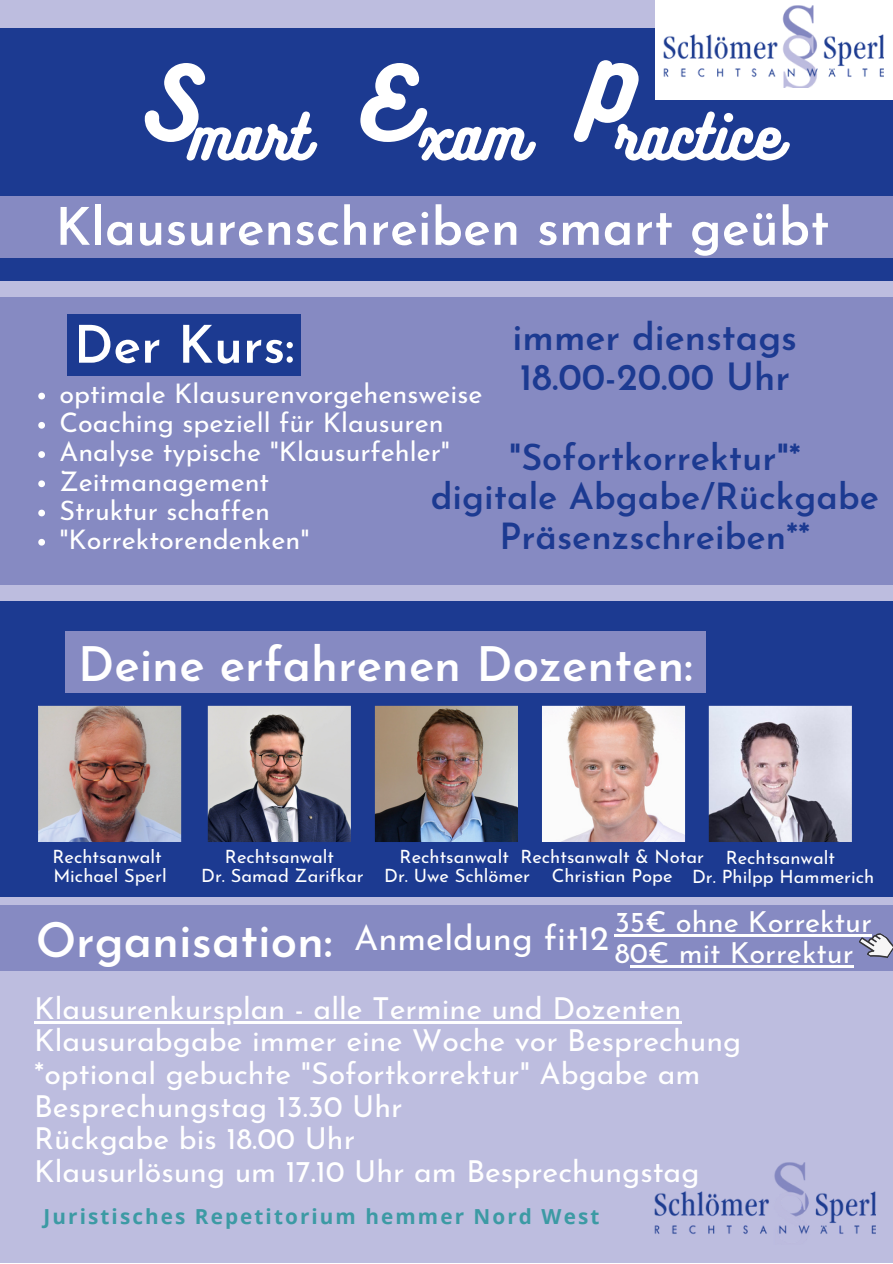
<style>
.page{position:relative;width:893px;height:1264px;background:#fff}
.page>*{position:absolute;margin:0;border:0;box-sizing:border-box;transform-origin:0 0}
.t1{font:90.9px "Bukhari Script";color:#fff}
.t2{font:56.4px "Bukhari Script";color:#fff}
.t3{font:600 51.9px "Josefin Sans";color:#fff}
.t4{font:600 47.4px "Josefin Sans";color:#fff}
.t5{font:600 37.5px "Josefin Sans";color:#1c3a91}
.t6{font:600 36px "Josefin Sans";color:#1c3a91}
.t7{font:34.8px "Josefin Sans";color:#fff}
.t8{font:30.3px/32.5px "Josefin Sans";color:#fff}
.t9{font:28.95px "Josefin Sans";color:#fff}
.t10{font:27px "Josefin Sans";color:#fff}
.t11{font:700 20.7px "Open Sans";letter-spacing:.1em;color:#3c9aa4}
.t12{font:18.3px/19px "Josefin Sans";color:#fff;text-align:center}
</style>
<div class="page">
<div style="left:0;top:0;width:892px;height:1262px;background:#bdbddf"></div>
<div style="left:0;top:601px;width:892px;height:295px;background:#1c3a91"></div>
<div style="left:0;top:905px;width:892px;height:65px;background:#868ac2"></div>
<img style="left:654px;top:1162px;width:221px;height:72px">
<div style="left:65px;top:631px;width:640px;height:61px;background:#868ac2"></div>
<img style="left:38px;top:705px;width:144px;height:137px">
<img style="left:207px;top:705px;width:144px;height:137px">
<svg style="left:708px;top:705px;width:144px;height:137px;background:#adaab7"></svg>
<img style="left:374px;top:705px;width:144px;height:137px">
<svg style="left:542px;top:705px;width:144px;height:137px;background:#dec6bf"></svg>
<div style="left:0;top:297px;width:892px;height:287px;background:#868ac2"></div>
<div style="left:0;top:28px;width:892px;height:252px;background:#1c3a91"></div>
<div style="left:0;top:196px;width:892px;height:62px;background:#868ac2"></div>
<div style="left:67px;top:314px;width:234px;height:61px;background:#1c3a91"></div>
<svg style="left:38px;top:392px;width:7px;height:7px"></svg>
<svg style="left:38px;top:422px;width:7px;height:6px"></svg>
<svg style="left:38px;top:451px;width:7px;height:7px"></svg>
<svg style="left:38px;top:480px;width:7px;height:7px"></svg>
<svg style="left:38px;top:509px;width:7px;height:7px"></svg>
<svg style="left:38px;top:539px;width:7px;height:6px"></svg>
<div style="left:654px;top:0;width:238px;height:99px;background:#fff"></div>
<img style="left:663px;top:5px;width:220px;height:82px">
<svg style="left:854px;top:933px;width:38px;height:25px"></svg>
<hr style="left:34px;top:1021px;width:647px;height:2px;background:#fff">
<hr style="left:614px;top:934px;width:257px;height:2px;background:#fff">
<hr style="left:629px;top:965px;width:224px;height:2px;background:#fff">
<p class="t1" style="left:141px;top:45px;width:63px">S</p>
<p class="t2" style="left:189px;top:100px;width:121px">mart</p>
<p class="t1" style="left:360px;top:45px;width:53px">E</p>
<p class="t2" style="left:416px;top:100px;width:112px">xam</p>
<p class="t1" style="left:577px;top:45px;width:54px">P</p>
<p class="t2" style="left:613px;top:100px;width:169px">ractice</p>
<p class="t3" style="left:55px;top:206px;width:775px">Klausurenschreiben smart geübt</p>
<p class="t3" style="left:74px;top:324px;width:222px">Der Kurs:</p>
<p class="t5" style="left:512px;top:321px;width:286px">immer dienstags</p>
<p class="t5" style="left:519px;top:362px;width:272px">18.00-20.00 Uhr</p>
<p class="t10" style="left:59px;top:382px;width:424px">optimale Klausurenvorgehensweise</p>
<p class="t10" style="left:59px;top:412px;width:386px">Coaching speziell für Klausuren</p>
<p class="t10" style="left:59px;top:441px;width:392px">Analyse typische "Klausurfehler"</p>
<p class="t10" style="left:59px;top:470px;width:211px">Zeitmanagement</p>
<p class="t10" style="left:59px;top:499px;width:212px">Struktur schaffen</p>
<p class="t10" style="left:59px;top:528px;width:251px">"Korrektorendenken"</p>
<p class="t6" style="left:508px;top:443px;width:294px">"Sofortkorrektur"*</p>
<p class="t6" style="left:431px;top:482px;width:449px">digitale Abgabe/Rückgabe</p>
<p class="t6" style="left:499px;top:521px;width:312px">Präsenzschreiben**</p>
<p class="t4" style="left:78px;top:645px;width:616px">Deine erfahrenen Dozenten:</p>
<p class="t12" style="left:52px;top:848px;width:111px">Rechtsanwalt</p>
<p class="t12" style="left:53px;top:867px;width:115px">Michael Sperl</p>
<p class="t12" style="left:225px;top:848px;width:111px">Rechtsanwalt</p>
<p class="t12" style="left:201px;top:867px;width:164px">Dr. Samad Zarifkar</p>
<p class="t12" style="left:399px;top:848px;width:111px">Rechtsanwalt</p>
<p class="t12" style="left:384px;top:867px;width:147px">Dr. Uwe Schlömer</p>
<p class="t12" style="left:520px;top:848px;width:185px">Rechtsanwalt &amp; Notar<br>Christian Pope</p>
<p class="t12" style="left:725px;top:850px;width:111px">Rechtsanwalt</p>
<p class="t12" style="left:692px;top:869px;width:183px">Dr. Philpp Hammerich</p>
<p class="t9" style="left:614px;top:910px;width:259px">35€ ohne Korrektur</p>
<p class="t9" style="left:614px;top:941px;width:240px">80€ mit Korrektur</p>
<p class="t4" style="left:36px;top:921px;width:298px">Organisation:</p>
<p class="t7" style="left:354px;top:923px;width:256px">Anmeldung fit12</p>
<p class="t8" style="left:34px;top:994px;width:649px">Klausurenkursplan - alle Termine und Dozenten</p>
<p class="t8" style="left:34px;top:1027px;width:708px">Klausurabgabe immer eine Woche vor Besprechung</p>
<p class="t8" style="left:34px;top:1060px;width:668px">*optional gebuchte "Sofortkorrektur" Abgabe am<br>Besprechungstag 13.30 Uhr</p>
<p class="t8" style="left:34px;top:1125px;width:322px">Rückgabe bis 18.00 Uhr</p>
<p class="t8" style="left:34px;top:1157px;width:666px">Klausurlösung um 17.10 Uhr am Besprechungstag</p>
<p class="t11" style="left:44px;top:1201px;width:557px">Juristisches Repetitorium hemmer Nord West</p>
</div>
